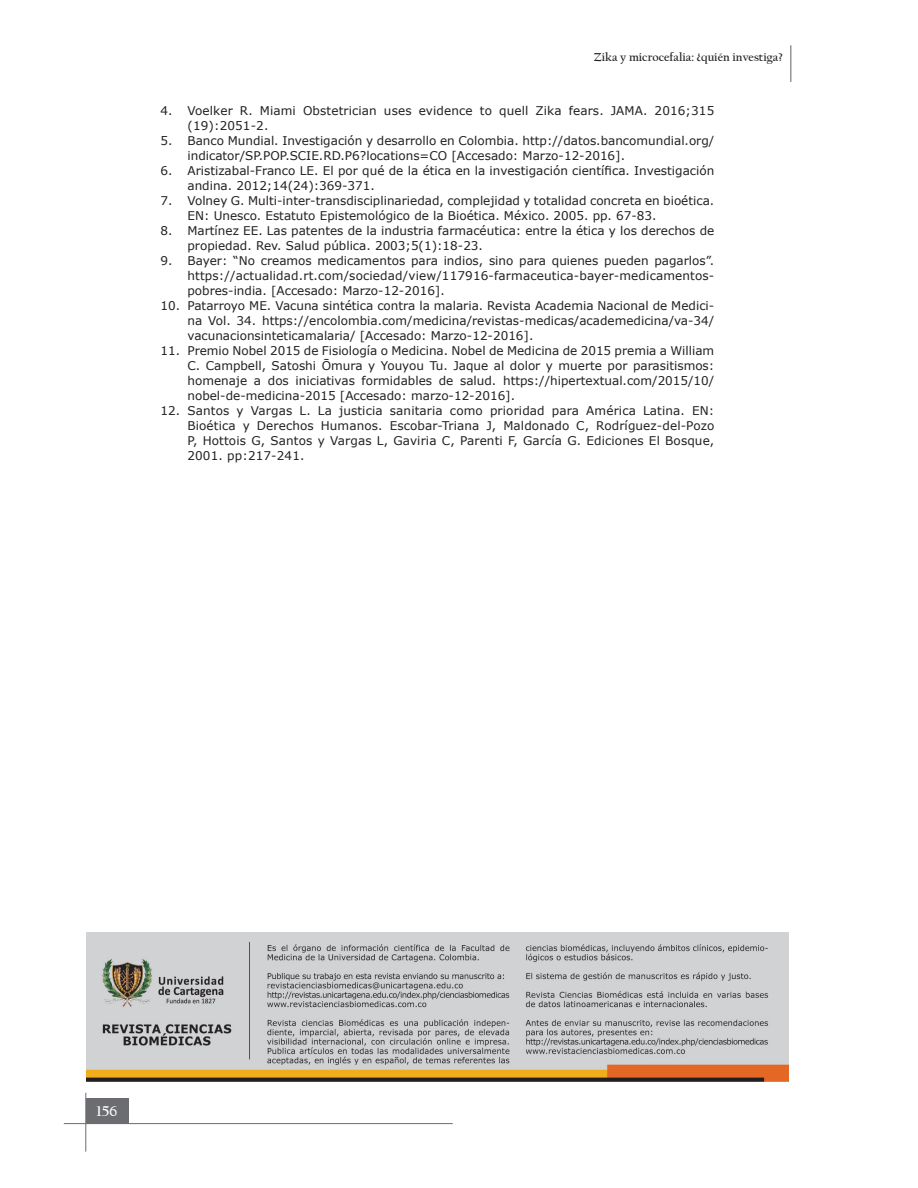
<style>
.page{position:relative;width:918px;height:1188px;background:#fff}
.page>*{position:absolute;margin:0;border:0;box-sizing:border-box;transform-origin:0 0}
.t1{font:700 15px "Californian FB";color:#fff}
.t2{font:12px/15px "Verdana";color:#231f20}
.t3{font:700 12px "Californian FB";color:#231f20}
</style>
<div class="page">
<hr style="left:790px;top:45px;width:2px;height:37px;background:#939598">
<hr style="left:64px;top:1123px;width:389px;height:1px;background:#6c6d70">
<div style="left:86px;top:1098px;width:43px;height:26px;background:#6c6d70"></div>
<hr style="left:85px;top:1093px;width:1px;height:59px;background:#6c6d70">
<img style="left:87px;top:933px;width:702px;height:149px">
<p class="t3" style="left:594px;top:50px;width:190px">Zika y microcefalia: ¿quién investiga?</p>
<p class="t2" style="left:187px;top:103px;width:528px;text-indent:-27px">4. Voelker R. Miami Obstetrician uses evidence to quell Zika fears. JAMA. 2016;315 (19):2051-2.</p>
<p class="t2" style="left:187px;top:133px;width:528px;text-indent:-27px">5. Banco Mundial. Investigación y desarrollo en Colombia. http://datos.bancomundial.org/ indicator/SP.POP.SCIE.RD.P6?locations=CO [Accesado: Marzo-12-2016].</p>
<p class="t2" style="left:187px;top:163px;width:528px;text-indent:-27px">6. Aristizabal-Franco LE. El por qué de la ética en la investigación científica. Investigación andina. 2012;14(24):369-371.</p>
<p class="t2" style="left:187px;top:193px;width:528px;text-indent:-27px">7. Volney G. Multi-inter-transdisciplinariedad, complejidad y totalidad concreta en bioética.<br>EN: Unesco. Estatuto Epistemológico de la Bioética. México. 2005. pp. 67-83.</p>
<p class="t2" style="left:187px;top:223px;width:528px;text-indent:-27px">8. Martínez EE. Las patentes de la industria farmacéutica: entre la ética y los derechos de propiedad. Rev. Salud pública. 2003;5(1):18-23.</p>
<p class="t2" style="left:187px;top:253px;width:528px;text-align:justify;text-indent:-27px">9. Bayer: “No creamos medicamentos para indios, sino para quienes pueden pagarlos”. https://actualidad.rt.com/sociedad/view/117916-farmaceutica-bayer-medicamentos&shy;pobres-india. [Accesado: Marzo-12-2016].</p>
<p class="t2" style="left:187px;top:298px;width:528px;text-align:justify;text-indent:-27px">10. Patarroyo ME. Vacuna sintética contra la malaria. Revista Academia Nacional de Medici&shy;na Vol. 34. https://encolombia.com/medicina/revistas-medicas/academedicina/va-34/ vacunacionsinteticamalaria/ [Accesado: Marzo-12-2016].</p>
<p class="t2" style="left:187px;top:343px;width:528px;text-align:justify;text-indent:-27px">11. Premio Nobel 2015 de Fisiología o Medicina. Nobel de Medicina de 2015 premia a William C. Campbell, Satoshi Ōmura y Youyou Tu. Jaque al dolor y muerte por parasitismos: homenaje a dos iniciativas formidables de salud. https://hipertextual.com/2015/10/ nobel-de-medicina-2015 [Accesado: marzo-12-2016].</p>
<p class="t2" style="left:187px;top:403px;width:528px;text-align:justify;text-indent:-27px">12. Santos y Vargas L. La justicia sanitaria como prioridad para América Latina. EN:<br>Bioética y Derechos Humanos. Escobar-Triana J, Maldonado C, Rodríguez-del-Pozo P, Hottois G, Santos y Vargas L, Gaviria C, Parenti F, García G. Ediciones El Bosque, 2001. pp:217-241.</p>
<p class="t1" style="left:97px;top:1102px;width:22px">156</p>
</div>
